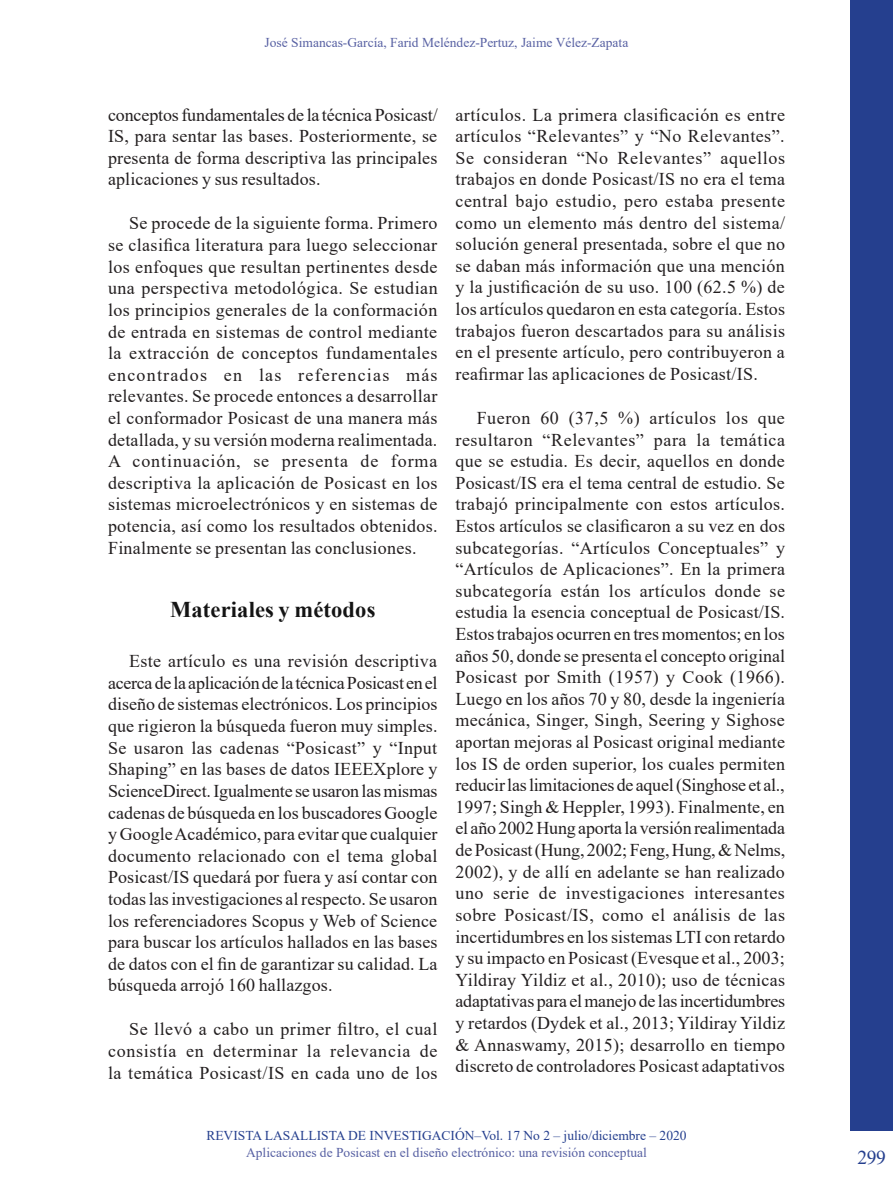
<style>
.page{position:relative;width:893px;height:1191px;background:#fff}
.page>*{position:absolute;margin:0;border:0;box-sizing:border-box;transform-origin:0 0}
.PRIMER_ORDEN{font:700 22.5px "Times New Roman";letter-spacing:.005em;color:#141414}
.t1{font:19.5px "Times New Roman";color:#253f8e}
.CORRIDO{font:18px/21.6px "Times New Roman";letter-spacing:.015em;color:#231f20;text-align:justify}
.t2{font:13.5px "Times New Roman";color:#5861a3}
.t3{font:13.5px "Times New Roman";color:#253f8e}
</style>
<div class="page">
<div style="left:850px;top:0;width:43px;height:1131px;background:#253f8e"></div>
<p class="t2" style="left:265px;top:33px;width:365px">José Simancas-García, Farid Meléndez-Pertuz, Jaime Vélez-Zapata</p>
<p class="CORRIDO" style="left:108px;top:103px;width:331px">conceptos fundamentales de la técnica Posicast/ IS, para sentar las bases. Posteriormente, se presenta de forma descriptiva las principales aplicaciones y sus resultados.</p>
<p class="CORRIDO" style="left:108px;top:212px;width:331px;text-indent:21px">Se procede de la siguiente forma. Primero se clasifica literatura para luego seleccionar los enfoques que resultan pertinentes desde una perspectiva metodológica. Se estudian los principios generales de la conformación de entrada en sistemas de control mediante la extracción de conceptos fundamentales encontrados en las referencias más relevantes. Se procede entonces a desarrollar el conformador Posicast de una manera más detallada, y su versión moderna realimentada.<br>A continuación, se presenta de forma descriptiva la aplicación de Posicast en los sistemas microelectrónicos y en sistemas de potencia, así como los resultados obtenidos.<br>Finalmente se presentan las conclusiones.</p>
<p class="PRIMER_ORDEN" style="left:170px;top:593px;width:207px">Materiales y métodos</p>
<p class="CORRIDO" style="left:108px;top:650px;width:331px;text-indent:21px">Este artículo es una revisión descriptiva acerca de la aplicación de la técnica Posicast en el diseño de sistemas electrónicos. Los principios que rigieron la búsqueda fueron muy simples.<br>Se usaron las cadenas “Posicast” y “Input Shaping” en las bases de datos IEEEXplore y ScienceDirect. Igualmente se usaron las mismas cadenas de búsqueda en los buscadores Google y Google Académico, para evitar que cualquier documento relacionado con el tema global Posicast/IS quedará por fuera y así contar con todas las investigaciones al respecto. Se usaron los referenciadores Scopus y Web of Science para buscar los artículos hallados en las bases de datos con el fin de garantizar su calidad. La búsqueda arrojó 160 hallazgos.</p>
<p class="CORRIDO" style="left:108px;top:1018px;width:331px;text-indent:21px">Se llevó a cabo un primer filtro, el cual consistía en determinar la relevancia de la temática Posicast/IS en cada uno de los</p>
<p class="CORRIDO" style="left:455px;top:103px;width:331px">artículos. La primera clasificación es entre artículos “Relevantes” y “No Relevantes”.<br>Se consideran “No Relevantes” aquellos trabajos en donde Posicast/IS no era el tema central bajo estudio, pero estaba presente como un elemento más dentro del sistema/ solución general presentada, sobre el que no se daban más información que una mención y la justificación de su uso. 100 (62.5 %) de los artículos quedaron en esta categoría. Estos trabajos fueron descartados para su análisis en el presente artículo, pero contribuyeron a reafirmar las aplicaciones de Posicast/IS.</p>
<p class="CORRIDO" style="left:455px;top:406px;width:331px;text-indent:21px">Fueron 60 (37,5 %) artículos los que resultaron “Relevantes” para la temática que se estudia. Es decir, aquellos en donde Posicast/IS era el tema central de estudio. Se trabajó principalmente con estos artículos.<br>Estos artículos se clasificaron a su vez en dos subcategorías. “Artículos Conceptuales” y “Artículos de Aplicaciones”. En la primera subcategoría están los artículos donde se estudia la esencia conceptual de Posicast/IS.<br>Estos trabajos ocurren en tres momentos; en los años 50, donde se presenta el concepto original Posicast por Smith (1957) y Cook (1966).<br>Luego en los años 70 y 80, desde la ingeniería mecánica, Singer, Singh, Seering y Sighose aportan mejoras al Posicast original mediante los IS de orden superior, los cuales permiten reducir las limitaciones de aquel (Singhose et al., 1997; Singh &amp; Heppler, 1993). Finalmente, en el año 2002 Hung aporta la versión realimentada de Posicast (Hung, 2002; Feng, Hung, &amp; Nelms, 2002), y de allí en adelante se han realizado uno serie de investigaciones interesantes sobre Posicast/IS, como el análisis de las incertidumbres en los sistemas LTI con retardo y su impacto en Posicast (Evesque et al., 2003; Yildiray Yildiz et al., 2010); uso de técnicas adaptativas para el manejo de las incertidumbres y retardos (Dydek et al., 2013; Yildiray Yildiz &amp; Annaswamy, 2015); desarrollo en tiempo discreto de controladores Posicast adaptativos</p>
<p class="t3" style="left:206px;top:1126px;width:482px">REVISTA LASALLISTA DE INVESTIGACIÓN–Vol. 17 No 2 – julio/diciembre – 2020</p>
<p class="t2" style="left:246px;top:1142px;width:402px">Aplicaciones de Posicast en el diseño electrónico: una revisión conceptual</p>
<p class="t1" style="left:857px;top:1143px;width:30px">299</p>
</div>
